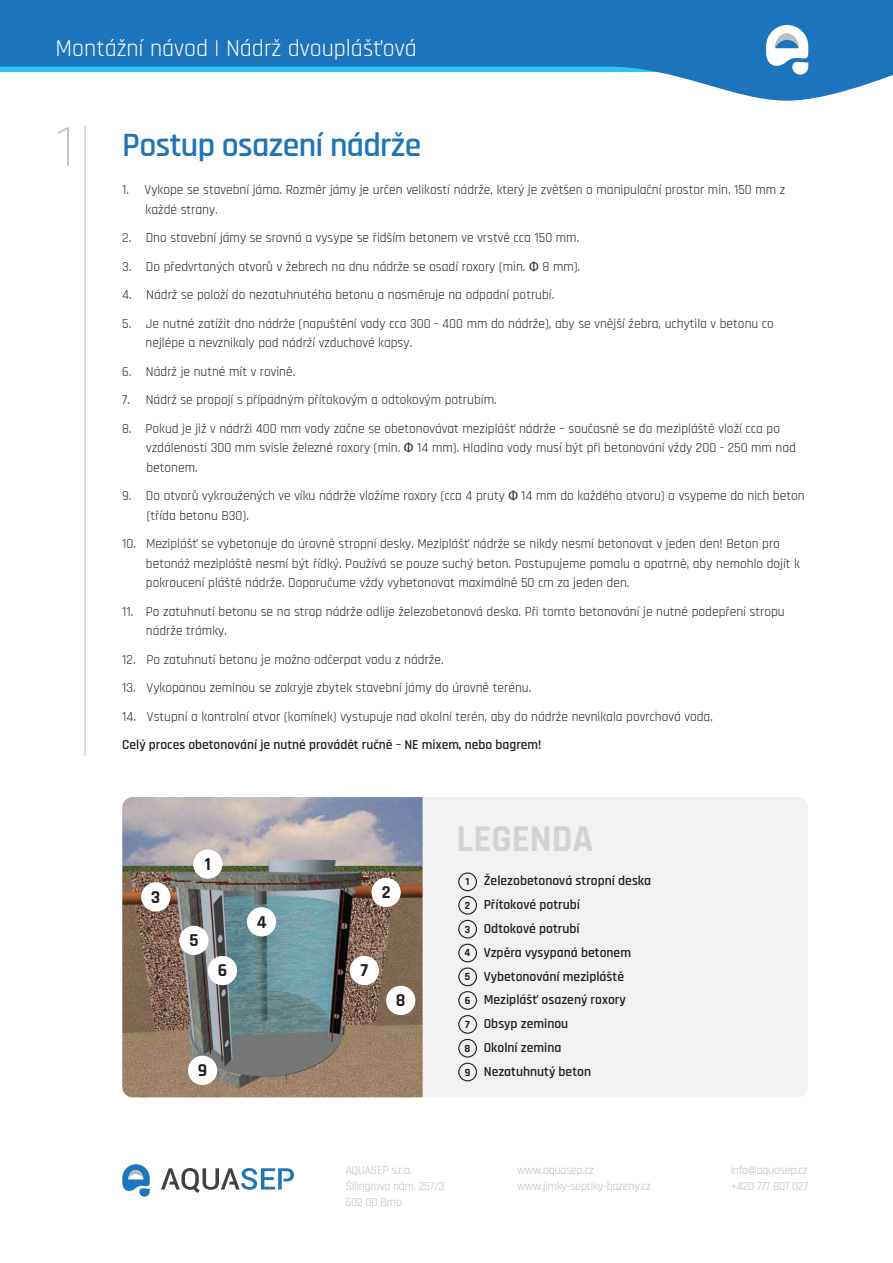
<style>
.page{position:relative;width:893px;height:1263px;background:#fff}
.page>*{position:absolute;margin:0;border:0;box-sizing:border-box;transform-origin:0 0}
.t1{font:300 60px "Rajdhani";color:#bcbec0}
.t2{font:700 37.5px "Rajdhani";color:#d1d3d4}
.t3{font:600 33.75px "Rajdhani";letter-spacing:-.02em;color:#1c75bc}
.t4{font:24px "Rajdhani";color:#fff}
.t5{font:700 18px "Rajdhani";color:#231f20}
.t6{font:600 13.65px/23.9px "Rajdhani";color:#231f20}
.t7{font:13.5px/19.5px "Rajdhani";color:#231f20}
.t8{font:600 13.5px "Rajdhani";color:#231f20}
.t9{font:12px/15.9px "Rajdhani";letter-spacing:-.02em;color:#bcbec0}
.t10{font:700 10.8px/23.4px "Rajdhani";color:#231f20}
.s1{font-family:"Myriad Pro"}
</style>
<div class="page">
<div style="left:122px;top:797px;width:686px;height:300px;background:#f1f1f2;border-radius:10px"></div>
<img style="left:122px;top:797px;width:301px;height:300px">
<svg style="left:0;top:0;width:893px;height:101px;fill:#1c75bc"></svg>
<svg style="left:766px;top:25px;width:42px;height:50px"></svg>
<hr style="left:85px;top:126px;width:1px;height:630px;background:#bcbec0">
<svg style="left:122px;top:1164px;width:28px;height:32px"></svg>
<svg style="left:161px;top:1168px;width:133px;height:25px"></svg>
<div style="left:193px;top:849px;width:29px;height:30px;background:#fff;border-radius:50%"></div>
<div style="left:458px;top:872px;width:19px;height:19px;border:1px solid #231f20;border-radius:50%"></div>
<div style="left:458px;top:896px;width:19px;height:18px;border:1px solid #231f20;border-radius:50%"></div>
<div style="left:458px;top:920px;width:19px;height:18px;border:1px solid #231f20;border-radius:50%"></div>
<div style="left:458px;top:944px;width:19px;height:18px;border:1px solid #231f20;border-radius:50%"></div>
<div style="left:458px;top:967px;width:19px;height:19px;border:1px solid #231f20;border-radius:50%"></div>
<div style="left:458px;top:991px;width:19px;height:19px;border:1px solid #231f20;border-radius:50%"></div>
<div style="left:458px;top:1015px;width:19px;height:19px;border:1px solid #231f20;border-radius:50%"></div>
<div style="left:458px;top:1039px;width:19px;height:18px;border:1px solid #231f20;border-radius:50%"></div>
<div style="left:458px;top:1063px;width:19px;height:18px;border:1px solid #231f20;border-radius:50%"></div>
<div style="left:371px;top:878px;width:30px;height:29px;background:#fff;border-radius:50%"></div>
<div style="left:141px;top:882px;width:29px;height:29px;background:#fff;border-radius:50%"></div>
<div style="left:179px;top:926px;width:30px;height:29px;background:#fff;border-radius:50%"></div>
<div style="left:208px;top:956px;width:29px;height:29px;background:#fff;border-radius:50%"></div>
<div style="left:350px;top:956px;width:29px;height:29px;background:#fff;border-radius:50%"></div>
<div style="left:386px;top:986px;width:29px;height:29px;background:#fff;border-radius:50%"></div>
<div style="left:188px;top:1056px;width:29px;height:29px;background:#fff;border-radius:50%"></div>
<div style="left:247px;top:907px;width:29px;height:29px;background:#fff;border-radius:50%"></div>
<h3 class="t4" style="left:56px;top:35px;width:363px">Montážní návod | Nádrž dvouplášťová</h3>
<h1 class="t1" style="left:56px;top:113px;width:20px">1</h1>
<h3 class="t3" style="left:122px;top:125px;width:301px">Postup osazení nádrže</h3>
<p class="t7" style="left:146px;top:181px;width:641px;text-indent:-23px">1. Vykope se stavební jáma. Rozměr jámy je určen velikostí nádrže, který je zvětšen o manipulační prostor min. 150 mm z každé strany.</p>
<p class="t7" style="left:122px;top:229px;width:458px">2. Dno stavební jámy se srovná a vysype se řidším betonem ve vrstvě cca 150 mm.</p>
<p class="t7" style="left:122px;top:257px;width:459px">3. Do předvrtaných otvorů v žebrech na dnu nádrže se osadí roxory (min. <span class="s1">Φ</span> 8 mm).</p>
<p class="t7" style="left:122px;top:286px;width:433px">4. Nádrž se položí do nezatuhnutého betonu a nasměruje na odpadní potrubí.</p>
<p class="t7" style="left:146px;top:314px;width:630px;text-indent:-23px">5. Je nutné zatížit dno nádrže (napuštění vody cca 300 - 400 mm do nádrže), aby se vnější žebra, uchytila v betonu co nejlépe a nevznikaly pod nádrží vzduchové kapsy.</p>
<p class="t7" style="left:122px;top:362px;width:175px">6. Nádrž je nutné mít v rovině.</p>
<p class="t7" style="left:122px;top:391px;width:376px">7. Nádrž se propojí s případným přítokovým a odtokovým potrubím.</p>
<p class="t7" style="left:146px;top:419px;width:651px;text-indent:-24px">8. Pokud je již v nádrži 400 mm vody začne se obetonovávat meziplášť nádrže – současně se do mezipláště vloží cca po vzdálenosti 300 mm svisle železné roxory (min. <span class="s1">Φ</span> 14 mm). Hladina vody musí být při betonování vždy 200 - 250 mm nad betonem.</p>
<p class="t7" style="left:147px;top:487px;width:659px;text-indent:-24px">9. Do otvorů vykroužených ve víku nádrže vložíme roxory (cca 4 pruty <span class="s1">Φ</span> 14 mm do každého otvoru) a vsypeme do nich beton (třída betonu B30).</p>
<p class="t7" style="left:146px;top:535px;width:656px;text-indent:-24px">10. Meziplášť se vybetonuje do úrovně stropní desky. Meziplášť nádrže se nikdy nesmí betonovat v jeden den! Beton pro betonáž mezipláště nesmí být řídký. Používá se pouze suchý beton. Postupujeme pomalu a opatrně, aby nemohlo dojít k pokroucení pláště nádrže. Doporučume vždy vybetonovat maximálně 50 cm za jeden den.</p>
<p class="t7" style="left:146px;top:602px;width:640px;text-indent:-24px">11. Po zatuhnutí betonu se na strop nádrže odlije železobetonová deska. Při tomto betonování je nutné podepření stropu nádrže trámky.</p>
<p class="t7" style="left:122px;top:650px;width:323px">12. Po zatuhnutí betonu je možno odčerpat vodu z nádrže.</p>
<p class="t7" style="left:122px;top:679px;width:410px">13. Vykopanou zeminou se zakryje zbytek stavební jámy do úrovně terénu.</p>
<p class="t7" style="left:122px;top:707px;width:592px">14. Vstupní a kontrolní otvor (komínek) vystupuje nad okolní terén, aby do nádrže nevnikala povrchová voda.</p>
<p class="t8" style="left:122px;top:737px;width:421px">Celý proces obetonování je nutné provádět ručně – NE mixem, nebo bagrem!</p>
<h3 class="t5" style="left:205px;top:853px;width:8px">1</h3>
<h3 class="t5" style="left:151px;top:886px;width:11px">3</h3>
<h3 class="t5" style="left:382px;top:881px;width:10px">2</h3>
<h3 class="t5" style="left:189px;top:929px;width:11px">5</h3>
<h3 class="t5" style="left:218px;top:959px;width:11px">6</h3>
<h3 class="t5" style="left:361px;top:959px;width:9px">7</h3>
<h3 class="t5" style="left:257px;top:911px;width:11px">4</h3>
<h3 class="t5" style="left:198px;top:1059px;width:11px">9</h3>
<h3 class="t5" style="left:396px;top:989px;width:11px">8</h3>
<h2 class="t2" style="left:457px;top:816px;width:138px">LEGENDA</h2>
<p class="t10" style="left:465px;top:870px;width:7px">1<br>2</p>
<p class="t10" style="left:465px;top:918px;width:7px">3</p>
<p class="t10" style="left:465px;top:942px;width:7px">4</p>
<p class="t10" style="left:465px;top:965px;width:7px">5<br>6</p>
<p class="t10" style="left:465px;top:1013px;width:6px">7</p>
<p class="t10" style="left:465px;top:1037px;width:7px">8</p>
<p class="t10" style="left:465px;top:1061px;width:7px">9</p>
<p class="t6" style="left:484px;top:869px;width:169px">Železobetonová stropní deska<br>Přítokové potrubí<br>Odtokové potrubí<br>Vzpěra vysypaná betonem<br>Vybetonování mezipláště<br>Meziplášť osazený roxory<br>Obsyp zeminou<br>Okolní zemina<br>Nezatuhnutý beton</p>
<p class="t9" style="left:345px;top:1163px;width:101px">AQUASEP s.r.o.<br>Šilingrovo nám. 257/3<br>602 00 Brno</p>
<p class="t9" style="left:517px;top:1163px;width:135px">www.aquasep.cz www.jimky-septiky-bazeny.cz</p>
<p class="t9" style="left:731px;top:1163px;width:79px">info@aquasep.cz +420 777 807 027</p>
</div>
